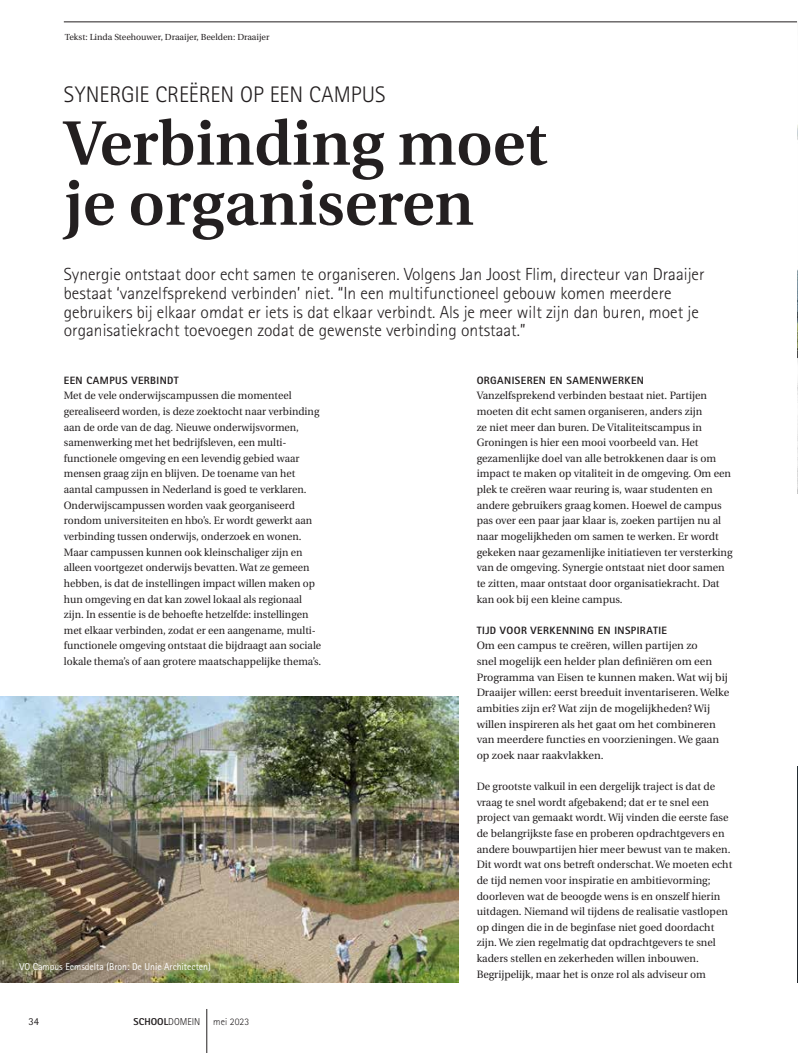
<style>
.page{position:relative;width:798px;height:1053px;background:#fff}
.page>*{position:absolute;margin:0;border:0;box-sizing:border-box;transform-origin:0 0}
.t1{font:600 62.5px/60px "Utopia";color:#231f20}
.t2{font:300 22.5px "Rotis Sans Serif";letter-spacing:-.005em;color:#231f20}
.t3{font:300 17.5px/18.8px "Rotis Sans Serif";color:#231f20}
.t4{font:10.62px/15.6px "Utopia";color:#231f20}
.t5{font:800 10.62px "Rotis Sans Serif";letter-spacing:.035em;color:#231f20}
.t6{font:10.62px "Rotis Sans Serif";color:#231f20}
.t7{font:10px "Rotis Sans Serif";color:#fff}
.t8{font:800 10px "Rotis Sans Serif";color:#231f20}
.t9{font:300 10px "Rotis Sans Serif";letter-spacing:.01em;color:#231f20}
.t10{font:8.75px "Utopia";color:#231f20}
.s1{font-weight:300}
</style>
<div class="page">
<hr style="left:64px;top:22px;width:733px;height:1px;background:#231f20">
<hr style="left:206px;top:1008px;width:1px;height:44px;background:#231f20">
<img style="left:0;top:696px;width:458px;height:286px">
<img style="left:797px;top:124px;width:1px;height:369px">
<img style="left:797px;top:766px;width:1px;height:216px">
<p class="t10" style="left:65px;top:33px;width:206px">Tekst: Linda Steehouwer, Draaijer, Beelden: Draaijer</p>
<h2 class="t2" style="left:64px;top:82px;width:323px">SYNERGIE CREËREN OP EEN CAMPUS</h2>
<h1 class="t1" style="left:64px;top:114px;width:485px">Verbinding moet je organiseren</h1>
<p class="t3" style="left:64px;top:265px;width:642px">Synergie ontstaat door echt samen te organiseren. Volgens Jan Joost Flim, directeur van Draaijer bestaat ‘vanzelfsprekend verbinden’ niet. “In een multifunctioneel gebouw komen meerdere gebruikers bij elkaar omdat er iets is dat elkaar verbindt. Als je meer wilt zijn dan buren, moet je organisatiekracht toevoegen zodat de gewenste verbinding ontstaat.”</p>
<p class="t5" style="left:64px;top:373px;width:116px">EEN CAMPUS VERBINDT</p>
<p class="t4" style="left:64px;top:388px;width:259px">Met de vele onderwijscampussen die momenteel gerealiseerd worden, is deze zoektocht naar verbinding aan de orde van de dag. Nieuwe onderwijsvormen, samenwerking met het bedrijfsleven, een multi&shy;functionele omgeving en een levendig gebied waar mensen graag zijn en blijven. De toename van het aantal campussen in Nederland is goed te verklaren.<br>Onderwijscampussen worden vaak georganiseerd rondom universiteiten en hbo’s. Er wordt gewerkt aan verbinding tussen onderwijs, onderzoek en wonen.<br>Maar campussen kunnen ook kleinschaliger zijn en alleen voortgezet onderwijs bevatten. Wat ze gemeen hebben, is dat de instellingen impact willen maken op hun omgeving en dat kan zowel lokaal als regionaal zijn. In essentie is de behoefte hetzelfde: instellingen met elkaar verbinden, zodat er een aangename, multi&shy;functionele omgeving ontstaat die bijdraagt aan sociale lokale thema’s of aan grotere maatschappelijke thema’s.</p>
<p class="t7" style="left:19px;top:960px;width:193px">VO Campus Eemsdelta (Bron: De Unie Architecten)</p>
<p class="t6" style="left:28px;top:1014px;width:12px">34</p>
<p class="t8" style="left:134px;top:1014px;width:68px">SCHOOL<span class="s1">DOMEIN</span></p>
<p class="t9" style="left:213px;top:1015px;width:38px">mei 2023</p>
<p class="t5" style="left:476px;top:373px;width:169px">ORGANISEREN EN SAMENWERKEN</p>
<p class="t4" style="left:476px;top:388px;width:257px">Vanzelfsprekend verbinden bestaat niet. Partijen moeten dit echt samen organiseren, anders zijn<br>ze niet meer dan buren. De Vitaliteitscampus in Groningen is hier een mooi voorbeeld van. Het gezamenlijke doel van alle betrokkenen daar is om impact te maken op vitaliteit in de omgeving. Om een plek te creëren waar reuring is, waar studenten en andere gebruikers graag komen. Hoewel de campus pas over een paar jaar klaar is, zoeken partijen nu al naar mogelijkheden om samen te werken. Er wordt gekeken naar gezamenlijke initiatieven ter versterking van de omgeving. Synergie ontstaat niet door samen te zitten, maar ontstaat door organisatiekracht. Dat kan ook bij een kleine campus.</p>
<p class="t5" style="left:476px;top:623px;width:192px">TIJD VOOR VERKENNING EN INSPIRATIE</p>
<p class="t4" style="left:476px;top:638px;width:254px">Om een campus te creëren, willen partijen zo<br>snel mogelijk een helder plan definiëren om een Programma van Eisen te kunnen maken. Wat wij bij Draaijer willen: eerst breeduit inventariseren. Welke ambities zijn er? Wat zijn de mogelijkheden? Wij willen inspireren als het gaat om het combineren van meerdere functies en voorzieningen. We gaan op zoek naar raakvlakken.</p>
<p class="t4" style="left:476px;top:778px;width:257px">De grootste valkuil in een dergelijk traject is dat de vraag te snel wordt afgebakend; dat er te snel een project van gemaakt wordt. Wij vinden die eerste fase de belangrijkste fase en proberen opdrachtgevers en andere bouwpartijen hier meer bewust van te maken.<br>Dit wordt wat ons betreft onderschat. We moeten echt de tijd nemen voor inspiratie en ambitievorming; doorleven wat de beoogde wens is en onszelf hierin uitdagen. Niemand wil tijdens de realisatie vastlopen op dingen die in de beginfase niet goed doordacht zijn. We zien regelmatig dat opdrachtgevers te snel kaders stellen en zekerheden willen inbouwen.<br>Begrijpelijk, maar het is onze rol als adviseur om</p>
</div>
